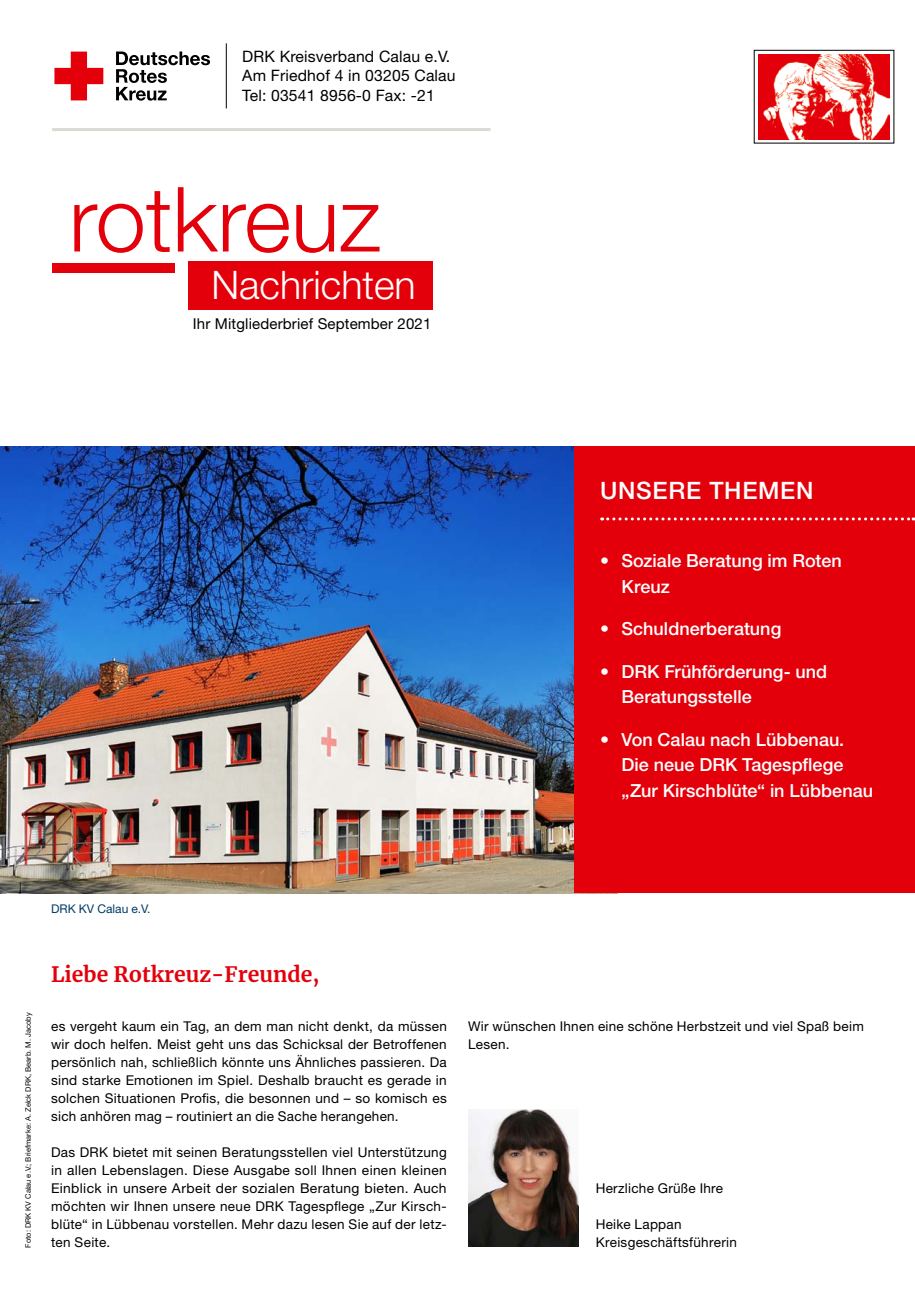
<style>
.page{position:relative;width:915px;height:1297px;background:#fff}
.page>*{position:absolute;margin:0;border:0;box-sizing:border-box;transform-origin:0 0}
.t1{font:300 90px "Helvetica Neue LT Std";color:#e3000b}
.t2{font:300 39.3px "Helvetica Neue LT Pro";color:#fff}
.t3{font:500 24px "Helvetica Neue LT Pro";letter-spacing:.03em;color:#fff}
.t4{font:700 21px "Merriweather";color:#e3000b}
.t5{font:500 18px/25.5px "Helvetica Neue LT Pro";color:#fff}
.t6{font:15.75px "Helvetica Neue LT Pro";letter-spacing:.01em;color:#000}
.t7{font:15px "Helvetica Neue LT Pro";letter-spacing:.01em;color:#000}
.MGB_Copy{font:13.5px/18px "Helvetica Neue LT Pro";letter-spacing:.02em;color:#000;text-align:justify}
.MGB_BU{font:12px "Helvetica Neue LT Pro";color:#003c65}
.MGB_Fotocredits{font:7.5px "Helvetica Neue LT Pro";color:#000}
</style>
<div class="page">
<img style="left:0;top:446px;width:574px;height:447px">
<div style="left:574px;top:446px;width:340px;height:447px;background:#e3000b"></div>
<svg style="left:54px;top:52px;width:49px;height:48px"></svg>
<svg style="left:116px;top:52px;width:94px;height:49px"></svg>
<hr style="left:52px;top:128px;width:438px;height:3px;background:#dad9d3">
<hr style="left:226px;top:43px;width:1px;height:65px;background:#000">
<div style="left:188px;top:261px;width:244px;height:49px;background:#e3000b"></div>
<div style="left:52px;top:263px;width:122px;height:9px;background:#e3000b"></div>
<img style="left:468px;top:1109px;width:110px;height:138px">
<div style="left:753px;top:50px;width:140px;height:93px;border:1px solid #000"></div>
<svg style="left:601px;top:517px;width:312px;height:3px"></svg>
<img style="left:758px;top:54px;width:131px;height:85px">
<p class="t6" style="left:242px;top:47px;width:209px">DRK Kreisverband Calau e.V.</p>
<p class="t6" style="left:242px;top:66px;width:215px">Am Friedhof 4 in 03205 Calau</p>
<p class="t6" style="left:242px;top:85px;width:194px">Tel: 03541 8956-0 Fax: -21</p>
<p class="t1" style="left:69px;top:164px;width:313px">rotkreuz</p>
<p class="t2" style="left:211px;top:261px;width:206px">Nachrichten</p>
<p class="t7" style="left:193px;top:314px;width:240px">Ihr Mitgliederbrief September 2021</p>
<p class="t3" style="left:600px;top:476px;width:215px">UNSERE THEMEN</p>
<p class="t5" style="left:621px;top:548px;width:222px;text-indent:-21px">• Soziale Beratung im Roten<br>Kreuz</p>
<p class="t5" style="left:600px;top:616px;width:182px">• Schuldnerberatung</p>
<p class="t5" style="left:621px;top:658px;width:207px;text-indent:-21px">• DRK Frühförderung- und<br>Beratungsstelle</p>
<p class="t5" style="left:621px;top:726px;width:253px;text-indent:-21px">• Von Calau nach Lübbenau.<br>Die neue DRK Tagespflege „Zur Kirschblüte“ in Lübbenau</p>
<p class="MGB_BU" style="left:51px;top:901px;width:101px">DRK KV Calau e.V.</p>
<p class="MGB_Fotocredits" style="left:23px;top:1247px;width:236px;rotate:-90deg">Foto: DRK KV Calau e.V.; Briefmarke: A. Zelck DRK, Bearb. M. Jacoby</p>
<p class="t4" style="left:51px;top:960px;width:270px">Liebe Rotkreuz-Freunde,</p>
<p class="MGB_Copy" style="left:51px;top:1016px;width:397px">es vergeht kaum ein Tag, an dem man nicht denkt, da müssen wir doch helfen. Meist geht uns das Schicksal der Betroffenen persönlich nah, schließlich könnte uns Ähnliches passieren. Da sind starke Emotionen im Spiel. Deshalb braucht es gerade in solchen Situationen Profis, die besonnen und – so komisch es sich anhören mag – routiniert an die Sache herangehen.</p>
<p class="MGB_Copy" style="left:51px;top:1142px;width:397px">Das DRK bietet mit seinen Beratungsstellen viel Unterstützung in allen Lebenslagen. Diese Ausgabe soll Ihnen einen kleinen Einblick in unsere Arbeit der sozialen Beratung bieten. Auch möchten wir Ihnen unsere neue DRK Tagespflege „Zur Kirsch&shy;blüte“ in Lübbenau vorstellen. Mehr dazu lesen Sie auf der letz&shy;ten Seite.</p>
<p class="MGB_Copy" style="left:468px;top:1016px;width:397px">Wir wünschen Ihnen eine schöne Herbstzeit und viel Spaß beim<br>Lesen.</p>
<p class="MGB_Copy" style="left:595px;top:1178px;width:129px">Herzliche Grüße Ihre</p>
<p class="MGB_Copy" style="left:595px;top:1214px;width:87px">Heike Lappan</p>
<p class="MGB_Copy" style="left:595px;top:1232px;width:143px">Kreisgeschäftsführerin</p>
</div>
